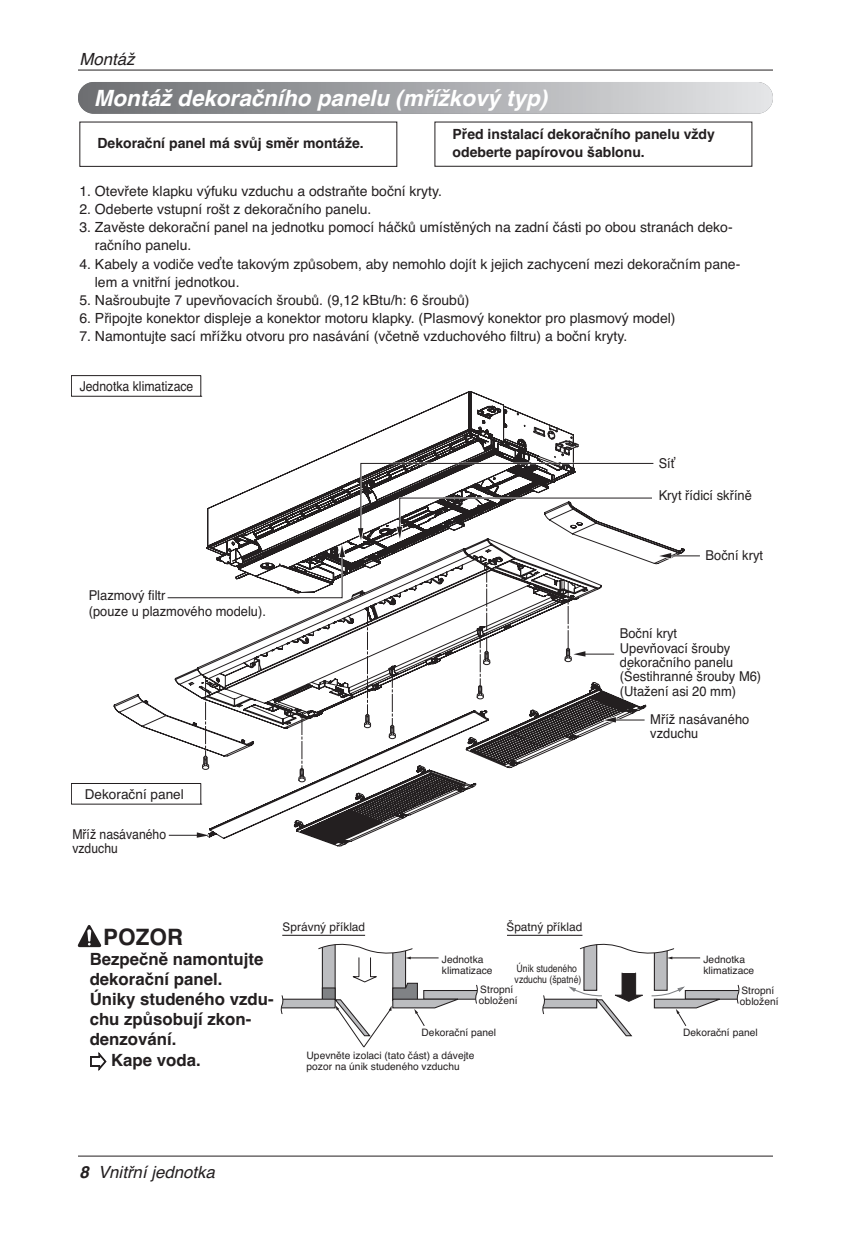
<style>
.page{position:relative;width:851px;height:1248px;background:#fff}
.page>*{position:absolute;margin:0;border:0;box-sizing:border-box;transform-origin:0 0}
.t1{font:700 22.6px "Helvetica";color:#231f20}
.t2{font:italic 700 22.4px "Helvetica";color:#fff}
.t3{font:700 16.8px/20.4px "Helvetica";color:#231f20}
.t4{font:italic 16.8px "Helvetica";color:#231f20}
.t5{font:14px/18.2px "Helvetica";color:#231f20}
.t6{font:700 14px/18.2px "Helvetica";color:#231f20}
.t7{font:13.6px/14.4px "Helvetica";color:#231f20;scale:.95 1}
.t8{font:13.6px/14.4px "Helvetica";color:#231f20;scale:.9 1}
.t9{font:13.6px "Helvetica";color:#231f20}
.t10{font:11.8px "Helvetica";color:#231f20}
.t11{font:10.2px/11.2px "Helvetica";color:#231f20}
.t12{font:10.2px/11.2px "Helvetica";color:#231f20;scale:.85 1}
.s1{font-family:"J Csm PC";font-weight:400}
.s2{font-weight:700}
</style>
<div class="page">
<hr style="left:78px;top:70px;width:694px;height:1px;background:#231f20">
<hr style="left:78px;top:1155px;width:694px;height:1px;background:#231f20">
<div style="left:71px;top:375px;width:130px;height:21px;border:1px solid #231f20"></div>
<div style="left:71px;top:783px;width:130px;height:21px;border:1px solid #231f20"></div>
<svg style="left:113px;top:391px;width:571px;height:455px"></svg>
<svg style="left:202px;top:677px;width:7px;height:93px"></svg>
<svg style="left:298px;top:716px;width:7px;height:66px"></svg>
<svg style="left:364px;top:607px;width:7px;height:121px"></svg>
<svg style="left:388px;top:669px;width:8px;height:70px"></svg>
<svg style="left:476px;top:564px;width:14px;height:135px"></svg>
<svg style="left:166px;top:543px;width:181px;height:56px"></svg>
<svg style="left:564px;top:581px;width:23px;height:81px"></svg>
<hr style="left:584px;top:653px;width:30px;height:1px;background:#231f20">
<svg style="left:657px;top:551px;width:42px;height:9px"></svg>
<svg style="left:602px;top:715px;width:15px;height:9px"></svg>
<hr style="left:614px;top:719px;width:30px;height:1px;background:#231f20">
<hr style="left:168px;top:834px;width:30px;height:2px;background:#fff">
<svg style="left:169px;top:830px;width:42px;height:9px"></svg>
<svg style="left:356px;top:397px;width:298px;height:145px"></svg>
<div style="left:79px;top:122px;width:318px;height:45px;border:1px solid #231f20"></div>
<div style="left:434px;top:122px;width:318px;height:45px;border:1px solid #231f20"></div>
<div style="left:685px;top:990px;width:55px;height:9px;background:#bcbdc0"></div>
<div style="left:684px;top:989px;width:57px;height:10px;border:1px solid #231f20"></div>
<div style="left:584px;top:939px;width:12px;height:51px;background:#bcbdc0"></div>
<div style="left:583px;top:939px;width:14px;height:51px;border:1px solid #231f20"></div>
<div style="left:654px;top:947px;width:13px;height:43px;background:#bcbdc0"></div>
<div style="left:653px;top:946px;width:14px;height:44px;border:1px solid #231f20"></div>
<svg style="left:580px;top:934px;width:120px;height:25px"></svg>
<svg style="left:735px;top:984px;width:6px;height:19px"></svg>
<div style="left:541px;top:999px;width:55px;height:8px;background:#bcbdc0"></div>
<div style="left:540px;top:998px;width:57px;height:10px;border:1px solid #231f20"></div>
<svg style="left:651px;top:985px;width:74px;height:41px"></svg>
<svg style="left:566px;top:972px;width:77px;height:65px"></svg>
<svg style="left:540px;top:995px;width:5px;height:18px"></svg>
<div style="left:423px;top:990px;width:56px;height:9px;background:#bcbdc0"></div>
<div style="left:423px;top:989px;width:57px;height:10px;border:1px solid #231f20"></div>
<svg style="left:474px;top:984px;width:6px;height:19px"></svg>
<div style="left:280px;top:999px;width:55px;height:8px;background:#bcbdc0"></div>
<div style="left:279px;top:998px;width:56px;height:10px;border:1px solid #231f20"></div>
<svg style="left:318px;top:935px;width:145px;height:112px"></svg>
<svg style="left:279px;top:995px;width:5px;height:18px"></svg>
<hr style="left:507px;top:934px;width:75px;height:1px;background:#231f20">
<hr style="left:282px;top:934px;width:83px;height:1px;background:#231f20">
<div style="left:78px;top:82px;width:694px;height:32px;background:linear-gradient(to right,#6b6d71,#e4e4e7);border-radius:16px"></div>
<svg style="left:78px;top:925px;width:24px;height:22px"></svg>
<p class="t4" style="left:79px;top:53px;width:57px">Montáž</p>
<p class="t2" style="left:94px;top:90px;width:455px">Montáž dekoračního panelu (mřížkový typ)</p>
<p class="t6" style="left:97px;top:136px;width:268px">Dekorační panel má svůj směr montáže.</p>
<p class="t6" style="left:452px;top:126px;width:264px">Před instalací dekoračního panelu vždy odeberte papírovou šablonu.</p>
<p class="t5" style="left:79px;top:183px;width:364px">1. Otevřete klapku výfuku vzduchu a odstraňte boční kryty.</p>
<p class="t5" style="left:79px;top:201px;width:293px">2. Odeberte vstupní rošt z dekoračního panelu.</p>
<p class="t5" style="left:95px;top:219px;width:639px;text-indent:-15px">3. Zavěste dekorační panel na jednotku pomocí háčků umístěných na zadní části po obou stranách deko&shy;račního panelu.</p>
<p class="t5" style="left:95px;top:256px;width:647px;text-indent:-15px">4. Kabely a vodiče veďte takovým způsobem, aby nemohlo dojít k jejich zachycení mezi dekoračním pane&shy;lem a vnitřní jednotkou.</p>
<p class="t5" style="left:79px;top:292px;width:391px">5. Našroubujte 7 upevňovacích šroubů. (9,12 kBtu/h: 6 šroubů)</p>
<p class="t5" style="left:79px;top:310px;width:597px">6. Připojte konektor displeje a konektor motoru klapky. (Plasmový konektor pro plasmový model)</p>
<p class="t5" style="left:79px;top:328px;width:549px">7. Namontujte sací mřížku otvoru pro nasávání (včetně vzduchového filtru) a boční kryty.</p>
<p class="t8" style="left:80px;top:380px;width:128px">Jednotka klimatizace</p>
<p class="t7" style="left:658px;top:457px;width:19px">Síť</p>
<p class="t7" style="left:658px;top:489px;width:100px">Kryt řídicí skříně</p>
<p class="t7" style="left:89px;top:588px;width:188px;line-height:16.4px">Plazmový filtr<br>(pouze u plazmového modelu).</p>
<p class="t9" style="left:85px;top:788px;width:101px">Dekorační panel</p>
<p class="t8" style="left:72px;top:828px;width:106px">Mříž nasávaného vzduchu</p>
<p class="t1" style="left:103px;top:928px;width:82px">POZOR</p>
<p class="t3" style="left:90px;top:950px;width:185px">Bezpečně namontujte dekorační panel.<br>Úniky studeného vzdu&shy;chu způsobují zkon&shy;denzování.<br><span class="s1">⇨</span> Kape voda.</p>
<p class="t10" style="left:282px;top:922px;width:84px">Správný příklad</p>
<p class="t10" style="left:506px;top:922px;width:77px">Špatný příklad</p>
<p class="t11" style="left:442px;top:954px;width:52px">Jednotka klimatizace</p>
<p class="t11" style="left:479px;top:984px;width:40px">Stropní obložení</p>
<p class="t12" style="left:514px;top:963px;width:80px">Únik studeného vzduchu (špatné)</p>
<p class="t11" style="left:421px;top:1027px;width:76px">Dekorační panel</p>
<p class="t11" style="left:306px;top:1050px;width:169px">Upevněte izolaci (tato část) a dávejte pozor na únik studeného vzduchu</p>
<p class="t4" style="left:79px;top:1165px;width:137px"><span class="s2">8</span> Vnitřní jednotka</p>
<p class="t7" style="left:705px;top:549px;width:62px">Boční kryt</p>
<p class="t7" style="left:619px;top:627px;width:150px">Boční kryt<br>Upevňovací šrouby dekoračního panelu (Šestihranné šrouby M6) (Utažení asi 20 mm)</p>
<p class="t7" style="left:650px;top:713px;width:106px">Mříž nasávaného vzduchu</p>
<p class="t11" style="left:703px;top:954px;width:52px">Jednotka klimatizace</p>
<p class="t11" style="left:739px;top:985px;width:40px">Stropní obložení</p>
<p class="t11" style="left:683px;top:1027px;width:76px">Dekorační panel</p>
</div>
